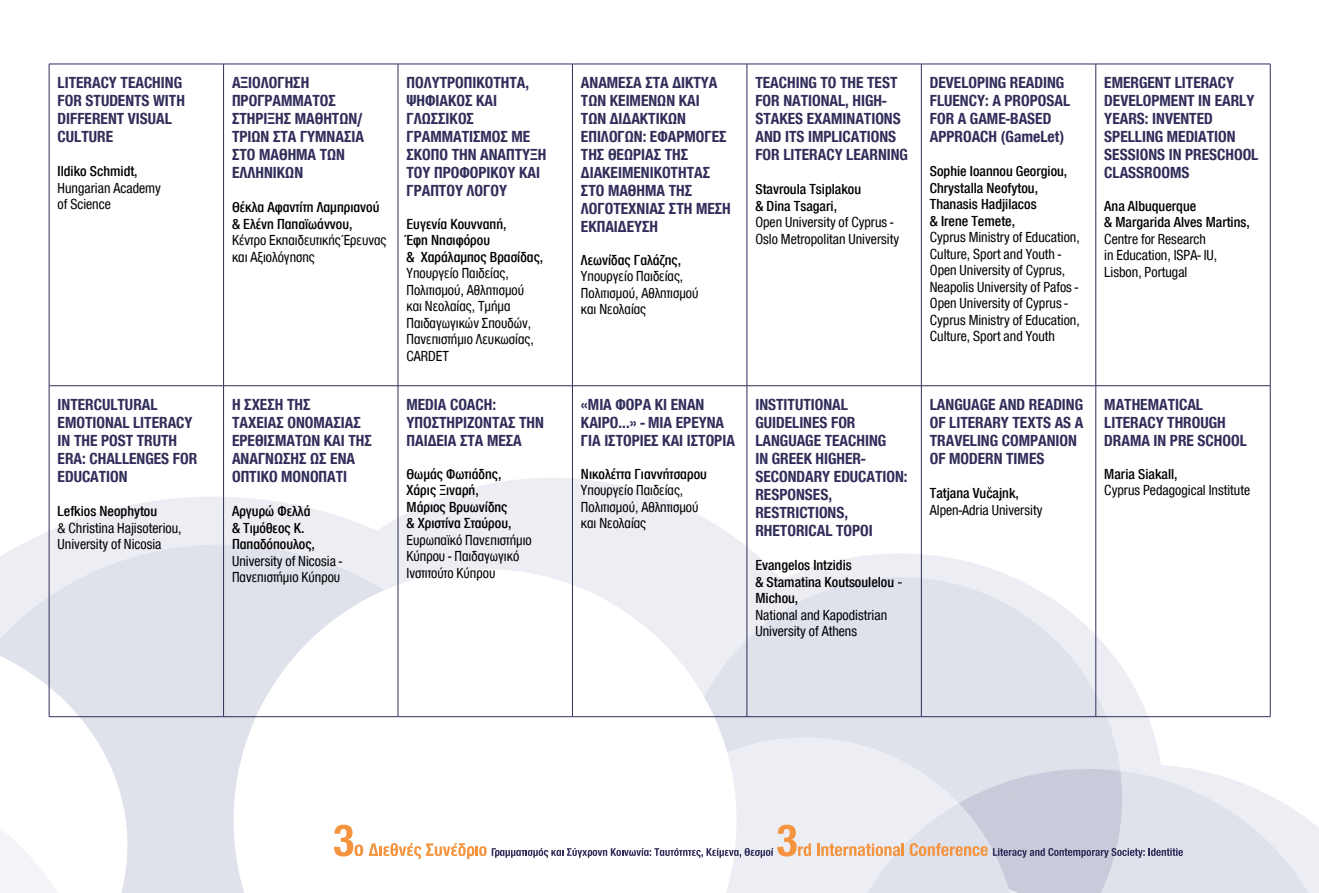
<style>
.page{position:relative;width:1319px;height:893px;background:#fff}
.page>*{position:absolute;margin:0;border:0;box-sizing:border-box;transform-origin:0 0}
.t1{font:700 16.5px/18px "CF Helvetica Cond";color:#312d5a}
.t2{font:15px/16.5px "CF Helvetica Cond";color:#000}
.t3{font:500 15px/16.5px "CF Helvetica Cond";color:#000}
</style>
<div class="page">
<svg style="left:398px;top:478px;width:356px;height:91px;fill:#edeef4"></svg>
<svg style="left:0;top:497px;width:587px;height:72px;fill:#edeef4"></svg>
<div style="left:0;top:564px;width:53px;height:30px;background:#edeef4"></div>
<svg style="left:636px;top:553px;width:461px;height:24px;fill:#edeef4"></svg>
<svg style="left:736px;top:577px;width:361px;height:52px;background:#e7e8f0"></svg>
<svg style="left:53px;top:545px;width:462px;height:84px;background:#e5e7ef"></svg>
<svg style="left:0;top:594px;width:231px;height:35px;background:#e0e2eb"></svg>
<svg style="left:233px;top:569px;width:503px;height:60px"></svg>
<svg style="left:0;top:629px;width:1318px;height:264px"></svg>
<hr style="left:49px;top:64px;width:174px;height:1px;background:#312d5a">
<hr style="left:49px;top:64px;width:1px;height:322px;background:#312d5a">
<hr style="left:223px;top:64px;width:175px;height:1px;background:#312d5a">
<hr style="left:223px;top:64px;width:1px;height:322px;background:#312d5a">
<hr style="left:398px;top:64px;width:174px;height:1px;background:#312d5a">
<hr style="left:397px;top:64px;width:1px;height:322px;background:#312d5a">
<hr style="left:572px;top:64px;width:174px;height:1px;background:#312d5a">
<hr style="left:572px;top:64px;width:1px;height:322px;background:#312d5a">
<hr style="left:746px;top:64px;width:175px;height:1px;background:#312d5a">
<hr style="left:746px;top:64px;width:1px;height:322px;background:#312d5a">
<hr style="left:921px;top:64px;width:174px;height:1px;background:#312d5a">
<hr style="left:920px;top:64px;width:1px;height:322px;background:#312d5a">
<hr style="left:1095px;top:64px;width:175px;height:1px;background:#312d5a">
<hr style="left:1095px;top:64px;width:1px;height:322px;background:#312d5a">
<hr style="left:1269px;top:64px;width:1px;height:322px;background:#312d5a">
<hr style="left:49px;top:385px;width:174px;height:1px;background:#312d5a">
<hr style="left:49px;top:386px;width:1px;height:330px;background:#312d5a">
<hr style="left:223px;top:385px;width:175px;height:1px;background:#312d5a">
<hr style="left:223px;top:386px;width:1px;height:330px;background:#312d5a">
<hr style="left:398px;top:385px;width:174px;height:1px;background:#312d5a">
<hr style="left:397px;top:386px;width:1px;height:330px;background:#312d5a">
<hr style="left:572px;top:385px;width:174px;height:1px;background:#312d5a">
<hr style="left:572px;top:386px;width:1px;height:330px;background:#312d5a">
<hr style="left:746px;top:385px;width:175px;height:1px;background:#312d5a">
<hr style="left:746px;top:386px;width:1px;height:330px;background:#312d5a">
<hr style="left:921px;top:385px;width:174px;height:1px;background:#312d5a">
<hr style="left:920px;top:386px;width:1px;height:330px;background:#312d5a">
<hr style="left:1095px;top:385px;width:175px;height:1px;background:#312d5a">
<hr style="left:1095px;top:386px;width:1px;height:330px;background:#312d5a">
<hr style="left:1269px;top:386px;width:1px;height:330px;background:#312d5a">
<hr style="left:49px;top:716px;width:174px;height:1px;background:#312d5a">
<hr style="left:223px;top:716px;width:175px;height:1px;background:#312d5a">
<hr style="left:398px;top:716px;width:174px;height:1px;background:#312d5a">
<hr style="left:572px;top:716px;width:174px;height:1px;background:#312d5a">
<hr style="left:746px;top:716px;width:175px;height:1px;background:#312d5a">
<hr style="left:921px;top:716px;width:174px;height:1px;background:#312d5a">
<hr style="left:1095px;top:716px;width:175px;height:1px;background:#312d5a">
<p class="t1" style="left:58px;top:73px;width:129px">LITERACY TEACHING<br>FOR STUDENTS WITH<br>DIFFERENT VISUAL<br>CULTURE</p>
<p class="t3" style="left:58px;top:163px;width:82px">Ildiko Schmidt,</p>
<p class="t2" style="left:58px;top:179px;width:105px">Hungarian Academy of Science</p>
<p class="t1" style="left:58px;top:395px;width:141px">INTERCULTURAL<br>EMOTIONAL LITERACY<br>IN THE POST TRUTH<br>ERA: CHALLENGES FOR<br>EDUCATION</p>
<p class="t3" style="left:58px;top:503px;width:101px">Lefkios Neophytou</p>
<p class="t2" style="left:58px;top:519px;width:125px">&amp; Christina Hajisoteriou,<br>University of Nicosia</p>
<p class="t1" style="left:232px;top:73px;width:133px">ΑΞΙΟΛΟΓΗΣΗ<br>ΠΡΟΓΡΑΜΜΑΤΟΣ<br>ΣΤΗΡΙΞΗΣ ΜΑΘΗΤΩΝ/<br>ΤΡΙΩΝ ΣΤΑ ΓΥΜΝΑΣΙΑ<br>ΣΤΟ ΜΑΘΗΜΑ ΤΩΝ<br>ΕΛΛΗΝΙΚΩΝ</p>
<p class="t3" style="left:232px;top:199px;width:149px">Θέκλα Αφαντίτη Λαμπριανού &amp; Ελένη Παπαϊωάννου,</p>
<p class="t2" style="left:232px;top:232px;width:156px">Κέντρο Εκπαιδευτικής Έρευνας και Αξιολόγησης</p>
<p class="t1" style="left:232px;top:395px;width:141px">Η ΣΧΕΣΗ ΤΗΣ<br>ΤΑΧΕΙΑΣ ΟΝΟΜΑΣΙΑΣ<br>ΕΡΕΘΙΣΜΑΤΩΝ ΚΑΙ ΤΗΣ<br>ΑΝΑΓΝΩΣΗΣ ΩΣ ΕΝΑ<br>ΟΠΤΙΚΟ ΜΟΝΟΠΑΤΙ</p>
<p class="t3" style="left:232px;top:503px;width:84px">Αργυρώ Φελλά &amp; Τιμόθεος Κ.<br>Παπαδόπουλος,</p>
<p class="t2" style="left:232px;top:552px;width:112px">University of Nicosia -<br>Πανεπιστήμιο Κύπρου</p>
<p class="t1" style="left:406px;top:73px;width:141px">ΠΟΛΥΤΡΟΠΙΚΟΤΗΤΑ,<br>ΨΗΦΙΑΚΟΣ ΚΑΙ<br>ΓΛΩΣΣΙΚΟΣ<br>ΓΡΑΜΜΑΤΙΣΜΟΣ ΜΕ<br>ΣΚΟΠΟ ΤΗΝ ΑΝΑΠΤΥΞΗ<br>ΤΟΥ ΠΡΟΦΟΡΙΚΟΥ ΚΑΙ<br>ΓΡΑΠΤΟΥ ΛΟΓΟΥ</p>
<p class="t3" style="left:406px;top:215px;width:138px">Ευγενία Κουνναπή,<br>Έφη Νησιφόρου<br>&amp; Χαράλαμπος Βρασίδας,</p>
<p class="t2" style="left:406px;top:265px;width:129px">Υπουργείο Παιδείας,<br>Πολιτισμού, Αθλητισμού και Νεολαίας, Τμήμα<br>Παιδαγωγικών Σπουδών,<br>Πανεπιστήμιο Λευκωσίας,<br>CARDET</p>
<p class="t1" style="left:406px;top:395px;width:139px">MEDIA COACH:<br>ΥΠΟΣΤΗΡΙΖΟΝΤΑΣ ΤΗΝ<br>ΠΑΙΔΕΙΑ ΣΤΑ ΜΕΣΑ</p>
<p class="t3" style="left:406px;top:465px;width:106px">Θωμάς Φωτιάδης,<br>Χάρις Ξιναρή,<br>Μάριος Βρυωνίδης &amp; Χριστίνα Σταύρου,</p>
<p class="t2" style="left:406px;top:531px;width:127px">Ευρωπαϊκό Πανεπιστήμιο<br>Κύπρου - Παιδαγωγικό<br>Ινστιτούτο Κύπρου</p>
<p class="t1" style="left:581px;top:73px;width:151px">ΑΝΑΜΕΣΑ ΣΤΑ ΔΙΚΤΥΑ<br>ΤΩΝ ΚΕΙΜΕΝΩΝ ΚΑΙ<br>ΤΩΝ ΔΙΔΑΚΤΙΚΩΝ<br>ΕΠΙΛΟΓΩΝ: ΕΦΑΡΜΟΓΕΣ<br>ΤΗΣ ΘΕΩΡΙΑΣ ΤΗΣ<br>ΔΙΑΚΕΙΜΕΝΙΚΟΤΗΤΑΣ<br>ΣΤΟ ΜΑΘΗΜΑ ΤΗΣ<br>ΛΟΓΟΤΕΧΝΙΑΣ ΣΤΗ ΜΕΣΗ<br>ΕΚΠΑΙΔΕΥΣΗ</p>
<p class="t3" style="left:581px;top:251px;width:102px">Λεωνίδας Γαλάζης,</p>
<p class="t2" style="left:581px;top:268px;width:119px">Υπουργείο Παιδείας,<br>Πολιτισμού, Αθλητισμού και Νεολαίας</p>
<p class="t1" style="left:755px;top:73px;width:154px">TEACHING TO THE TEST<br>FOR NATIONAL, HIGH-<br>STAKES EXAMINATIONS<br>AND ITS IMPLICATIONS<br>FOR LITERACY LEARNING</p>
<p class="t3" style="left:755px;top:181px;width:107px">Stavroula Tsiplakou &amp; Dina Tsagari,</p>
<p class="t2" style="left:755px;top:214px;width:145px">Open University of Cyprus -<br>Oslo Metropolitan University</p>
<p class="t1" style="left:581px;top:395px;width:155px">«ΜΙΑ ΦΟΡΑ ΚΙ ΕΝΑΝ<br>ΚΑΙΡΟ...» - ΜΙΑ ΕΡΕΥΝΑ<br>ΓΙΑ ΙΣΤΟΡΙΕΣ ΚΑΙ ΙΣΤΟΡΙΑ</p>
<p class="t3" style="left:581px;top:465px;width:127px">Νικολέττα Γιαννήτσαρου</p>
<p class="t2" style="left:581px;top:482px;width:119px">Υπουργείο Παιδείας,<br>Πολιτισμού, Αθλητισμού και Νεολαίας</p>
<p class="t1" style="left:755px;top:395px;width:154px">INSTITUTIONAL<br>GUIDELINES FOR<br>LANGUAGE TEACHING<br>IN GREEK HIGHER-<br>SECONDARY EDUCATION:<br>RESPONSES,<br>RESTRICTIONS,<br>RHETORICAL TOPOI</p>
<p class="t3" style="left:755px;top:557px;width:148px">Evangelos Intzidis<br>&amp; Stamatina Koutsoulelou -<br>Michou,</p>
<p class="t2" style="left:755px;top:606px;width:133px">National and Kapodistrian<br>University of Athens</p>
<p class="t1" style="left:929px;top:73px;width:142px">DEVELOPING READING<br>FLUENCY: A PROPOSAL<br>FOR A GAME-BASED<br>APPROACH (GameLet)</p>
<p class="t3" style="left:929px;top:163px;width:139px">Sophie Ioannou Georgiou,<br>Chrystalla Neofytou,<br>Thanasis Hadjilacos<br>&amp; Irene Temete,</p>
<p class="t2" style="left:929px;top:229px;width:151px">Cyprus Ministry of Education,<br>Culture, Sport and Youth -<br>Open University of Cyprus,<br>Neapolis University of Pafos -<br>Open University of Cyprus -<br>Cyprus Ministry of Education,<br>Culture, Sport and Youth</p>
<p class="t1" style="left:1104px;top:73px;width:155px">EMERGENT LITERACY<br>DEVELOPMENT IN EARLY<br>YEARS: INVENTED<br>SPELLING MEDIATION<br>SESSIONS IN PRESCHOOL<br>CLASSROOMS</p>
<p class="t3" style="left:1104px;top:197px;width:147px">Ana Albuquerque<br>&amp; Margarida Alves Martins,</p>
<p class="t2" style="left:1104px;top:230px;width:114px">Centre for Research in Education, ISPA- IU,<br>Lisbon, Portugal</p>
<p class="t1" style="left:929px;top:395px;width:155px">LANGUAGE AND READING<br>OF LITERARY TEXTS AS A<br>TRAVELING COMPANION<br>OF MODERN TIMES</p>
<p class="t3" style="left:929px;top:485px;width:90px">Tatjana Vucajnk,</p>
<p class="t2" style="left:929px;top:501px;width:114px">Alpen-Adria University</p>
<p class="t1" style="left:1104px;top:395px;width:144px">MATHEMATICAL<br>LITERACY THROUGH<br>DRAMA IN PRE SCHOOL</p>
<p class="t3" style="left:1104px;top:465px;width:75px">Maria Siakall,</p>
<p class="t2" style="left:1104px;top:482px;width:147px">Cyprus Pedagogical Institute</p>
</div>
